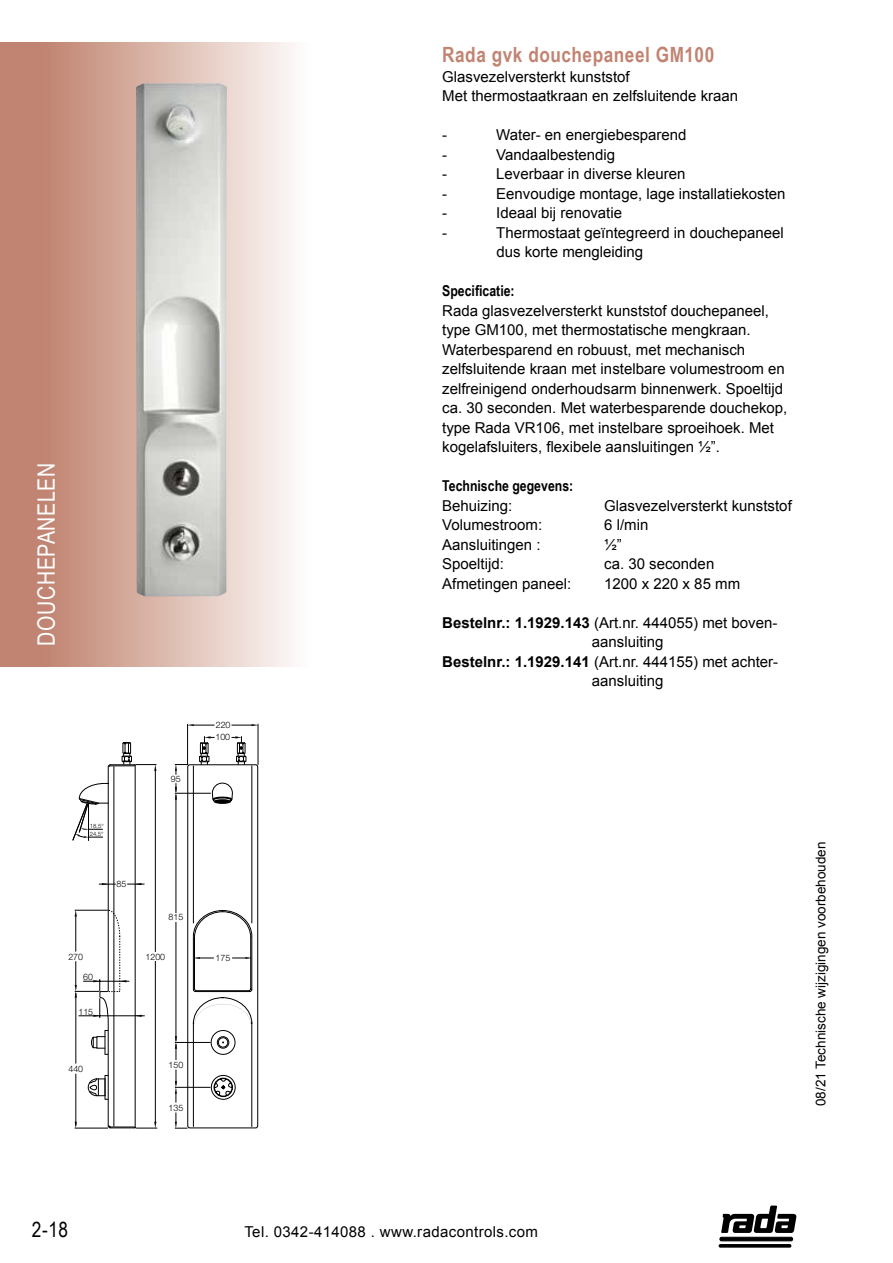
<style>
.page{position:relative;width:893px;height:1263px;background:#fff}
.page>*{position:absolute;margin:0;border:0;box-sizing:border-box;transform-origin:0 0}
.t1{font:24px "Arial Narrow";letter-spacing:.025em;color:#fff}
.t2{font:700 21px "Arial Narrow";letter-spacing:.025em;color:#c28472}
.t3{font:21px "Arial Narrow";color:#000}
.t4{font:15px/19.5px "Arial";color:#000}
.t5{font:15px "Arial";letter-spacing:.025em;color:#000}
.t6{font:700 15px "Arial Narrow";color:#000}
.t7{font:13.5px "Arial";color:#000}
.t8{font:300 8.85px/12.3px "Helvetica Neue LT Std";color:#000}
.t9{font:300 5.85px/7.9px "Helvetica Neue LT Std";color:#000}
.s1{font-weight:700}
</style>
<div class="page">
<svg style="left:0;top:43px;width:292px;height:623px;background:#d6afa2"></svg>
<div style="left:720px;top:1237px;width:73px;height:4px;background:#080808;border:1px solid #000;border-radius:2px"></div>
<hr style="left:719px;top:1244px;width:72px;height:3px;background:#000;border-radius:2px">
<svg style="left:721px;top:1205px;width:75px;height:28px"></svg>
<img style="left:136px;top:83px;width:91px;height:513px">
<hr style="left:258px;top:724px;width:1px;height:41px;background:#000">
<hr style="left:187px;top:724px;width:1px;height:41px;background:#000">
<svg style="left:187px;top:724px;width:27px;height:2px"></svg>
<svg style="left:232px;top:724px;width:26px;height:2px"></svg>
<svg style="left:175px;top:736px;width:83px;height:393px"></svg>
<svg style="left:73px;top:742px;width:84px;height:387px"></svg>
<h1 class="t1" style="left:29px;top:646px;width:184px;rotate:-90deg">DOUCHEPANELEN</h1>
<p class="t9" style="left:90px;top:822px;width:16px">18,5°<br>24,5°</p>
<p class="t8" style="left:117px;top:877px;width:11px">85</p>
<p class="t8" style="left:68px;top:950px;width:16px">270</p>
<p class="t8" style="left:83px;top:971px;width:11px">60</p>
<p class="t8" style="left:78px;top:1005px;width:16px">115</p>
<p class="t8" style="left:68px;top:1062px;width:16px">440</p>
<p class="t8" style="left:171px;top:773px;width:11px">95</p>
<p class="t8" style="left:215px;top:718px;width:17px">220<br>100</p>
<p class="t8" style="left:168px;top:911px;width:16px">815</p>
<p class="t8" style="left:145px;top:950px;width:21px">1200</p>
<p class="t8" style="left:216px;top:951px;width:16px">175</p>
<p class="t8" style="left:169px;top:1058px;width:16px">150</p>
<p class="t8" style="left:169px;top:1101px;width:16px">135</p>
<h2 class="t2" style="left:442px;top:39px;width:274px">Rada gvk douchepaneel GM100</h2>
<p class="t4" style="left:442px;top:66px;width:297px">Glasvezelversterkt kunststof<br>Met thermostaatkraan en zelfsluitende kraan</p>
<p class="t4" style="left:442px;top:125px;width:6px">-</p>
<p class="t4" style="left:496px;top:125px;width:192px">Water- en energiebesparend</p>
<p class="t4" style="left:442px;top:144px;width:6px">-</p>
<p class="t4" style="left:496px;top:144px;width:120px">Vandaalbestendig</p>
<p class="t4" style="left:442px;top:164px;width:6px">-</p>
<p class="t4" style="left:496px;top:164px;width:191px">Leverbaar in diverse kleuren</p>
<p class="t4" style="left:442px;top:183px;width:6px">-</p>
<p class="t4" style="left:496px;top:183px;width:291px">Eenvoudige montage, lage installatiekosten</p>
<p class="t4" style="left:442px;top:203px;width:6px">-</p>
<p class="t4" style="left:496px;top:203px;width:127px">Ideaal bij renovatie</p>
<p class="t4" style="left:442px;top:222px;width:6px">-</p>
<p class="t4" style="left:496px;top:222px;width:289px">Thermostaat geïntegreerd in douchepaneel dus korte mengleiding</p>
<p class="t6" style="left:442px;top:279px;width:74px">Specificatie:</p>
<p class="t4" style="left:442px;top:300px;width:347px">Rada glasvezelversterkt kunststof douchepaneel, type GM100, met thermostatische mengkraan.<br>Waterbesparend en robuust, met mechanisch zelfsluitende kraan met instelbare volumestroom en zelfreinigend onderhoudsarm binnenwerk. Spoeltijd ca. 30 seconden. Met waterbesparende douchekop, type Rada VR106, met instelbare sproeihoek. Met kogelafsluiters, flexibele aansluitingen ½”.</p>
<p class="t6" style="left:442px;top:474px;width:133px">Technische gegevens:</p>
<p class="t4" style="left:442px;top:495px;width:72px">Behuizing:</p>
<p class="t4" style="left:604px;top:495px;width:189px">Glasvezelversterkt kunststof</p>
<p class="t4" style="left:442px;top:515px;width:102px">Volumestroom:</p>
<p class="t4" style="left:604px;top:515px;width:46px">6 l/min</p>
<p class="t4" style="left:442px;top:534px;width:100px">Aansluitingen :</p>
<p class="t4" style="left:604px;top:534px;width:19px">½”</p>
<p class="t4" style="left:442px;top:554px;width:63px">Spoeltijd:</p>
<p class="t4" style="left:604px;top:554px;width:112px">ca. 30 seconden</p>
<p class="t4" style="left:442px;top:573px;width:131px">Afmetingen paneel:</p>
<p class="t4" style="left:604px;top:573px;width:137px">1200 x 220 x 85 mm</p>
<p class="t4" style="left:442px;top:612px;width:337px"><span class="s1">Bestelnr.: 1.1929.143</span> (Art.nr. 444055) met boven-</p>
<p class="t4" style="left:592px;top:632px;width:73px">aansluiting</p>
<p class="t4" style="left:442px;top:651px;width:337px"><span class="s1">Bestelnr.: 1.1929.141</span> (Art.nr. 444155) met achter-</p>
<p class="t4" style="left:592px;top:671px;width:73px">aansluiting</p>
<p class="t7" style="left:812px;top:1106px;width:266px;rotate:-90deg">08/21 Technische wijzigingen voorbehouden</p>
<h2 class="t3" style="left:32px;top:1215px;width:38px">2-18</h2>
<p class="t5" style="left:244px;top:1222px;width:295px">Tel. 0342-414088 . www.radacontrols.com</p>
</div>
